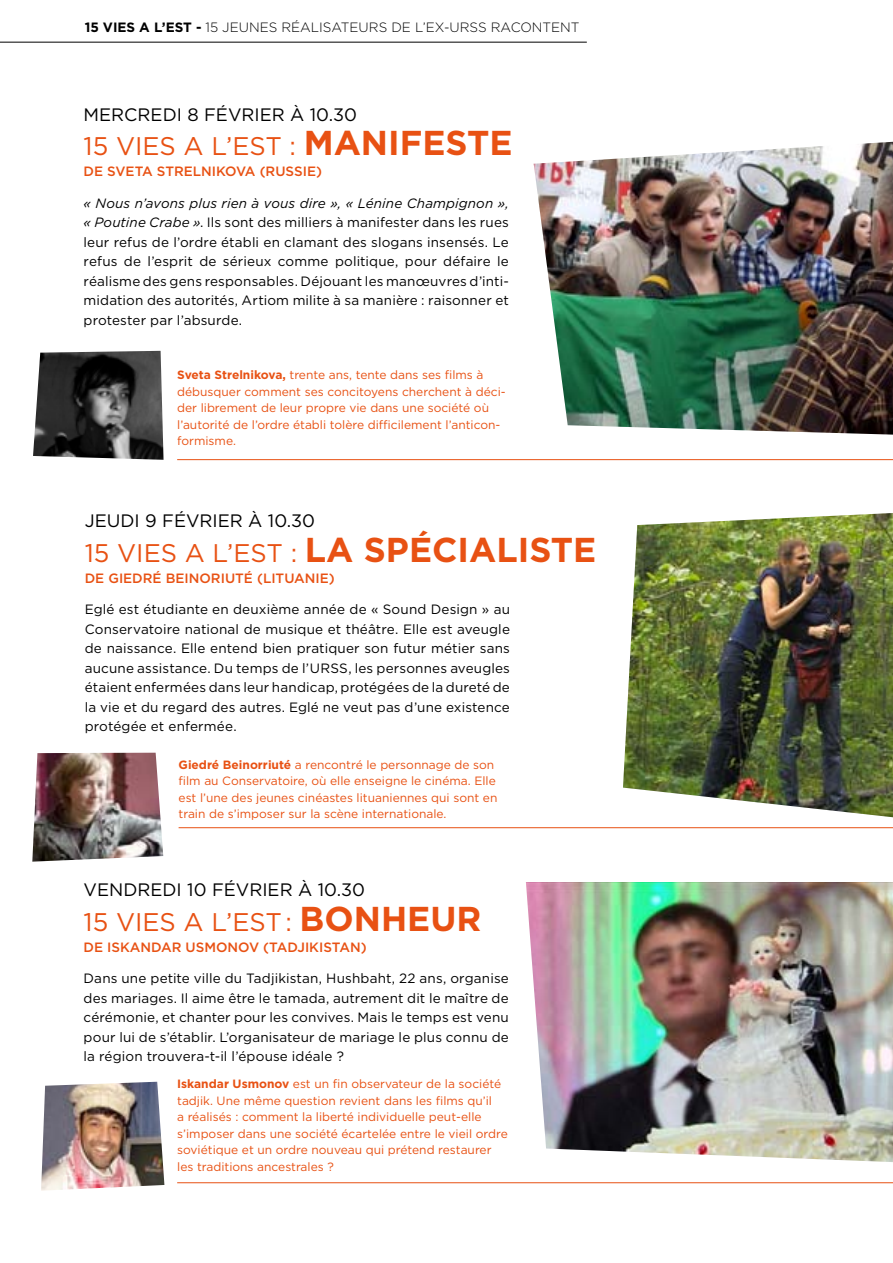
<style>
.page{position:relative;width:893px;height:1263px;background:#fff}
.page>*{position:absolute;margin:0;border:0;box-sizing:border-box;transform-origin:0 0}
.t1{font:25.5px "Gotham";letter-spacing:-.01em;color:#e85113}
.t2{font:18px "Gotham";color:#000}
.t3{font:13.5px/19.5px "Gotham";letter-spacing:.01em;color:#000;text-align:justify}
.t4{font:500 13.5px "Gotham";color:#e85113}
.t5{font:300 13.5px "Gotham";color:#000}
.t6{font:700 13.5px "Gotham";color:#000}
.t7{font:12px/16.5px "Gotham";color:#e85113}
.s1{font-weight:700}
.s2{font-weight:700;font-size:34.5px}
.s3{font-style:italic}
</style>
<div class="page">
<img style="left:534px;top:142px;width:359px;height:293px">
<hr style="left:177px;top:459px;width:716px;height:1px;background:#e85113">
<hr style="left:179px;top:827px;width:714px;height:1px;background:#e85113">
<hr style="left:0;top:42px;width:587px;height:1px;background:#000">
<img style="left:33px;top:351px;width:131px;height:109px">
<img style="left:32px;top:753px;width:131px;height:109px">
<img style="left:623px;top:513px;width:270px;height:304px">
<hr style="left:177px;top:1182px;width:716px;height:1px;background:#e85113">
<img style="left:41px;top:1082px;width:123px;height:109px">
<img style="left:526px;top:882px;width:367px;height:280px">
<p class="t6" style="left:85px;top:18px;width:28px">15 VIES</p>
<p class="t6" style="left:139px;top:18px;width:36px">A L’EST</p>
<p class="t5" style="left:196px;top:19px;width:264px"><span class="s1">-</span> 15 JEUNES RÉALISATEURS DE L’EX-URSS</p>
<p class="t5" style="left:491px;top:19px;width:90px">RACONTENT</p>
<h2 class="t2" style="left:84px;top:103px;width:275px">M ercredi 8 février à 10.30</h2>
<h1 class="t1" style="left:84px;top:130px;width:430px">15 VIES A L’EST : <span class="s2">Manifeste</span></h1>
<p class="t4" style="left:84px;top:163px;width:240px">DE SVETA STRELNIKOVA (RUSS IE)</p>
<p class="t3" style="left:84px;top:193px;width:427px"><span class="s3">« Nous n’avons plus rien à vous dire », « Lénine Champignon », « Poutine Crabe »</span>. I ls sont des milliers à manifester dans les rues leur refus de l’ordre établi en clamant des slogans insensés. Le refus de l’esprit de sérieux comme politique, pour défaire le réalisme des gens responsables. Déjouant les manœuvres d’inti&shy;midation des autorités, Artiom milite à sa manière : raisonner et protester par l’absurde.</p>
<p class="t7" style="left:177px;top:367px;width:330px"><span class="s1">Sveta Strelnikova,</span> trente ans, tente dans ses films à débusquer comment ses concitoyens cherchent à déci&shy;der librement de leur propre vie dans une société où l’autorité de l’ordre établi tolère difficilement l’anticon&shy;formisme.</p>
<h2 class="t2" style="left:85px;top:509px;width:232px">Jeudi 9 février à 10.30</h2>
<h1 class="t1" style="left:85px;top:536px;width:513px">15 VIES A L’EST : <span class="s2">La spécialiste</span></h1>
<p class="t4" style="left:85px;top:569px;width:252px">DE GIEDRÉ BEINORIUTÉ (LITUANIE)</p>
<p class="t3" style="left:85px;top:599px;width:427px">Eglé est étudiante en deuxième année de « Sound Design » au Conservatoire national de musique et théâtre. Elle est aveugle de naissance. Elle entend bien pratiquer son futur métier sans aucune assistance. Du temps de l’URSS, les personnes aveugles étaient enfermées dans leur handicap, protégées de la dureté de la vie et du regard des autres. Eglé ne veut pas d’une existence protégée et enfermée.</p>
<p class="t7" style="left:179px;top:756px;width:320px"><span class="s1">Giedré Beinorriuté</span> a rencontré le personnage de son film au Conservatoire, où elle enseigne le cinéma. Elle est l’une des jeunes cinéastes lituaniennes qui sont en train de s’imposer sur la scène internationale.</p>
<h2 class="t2" style="left:84px;top:878px;width:283px">Vendredi 10 février à 10.30</h2>
<h1 class="t1" style="left:84px;top:905px;width:399px">15 VIES A L’EST : <span class="s2">Bonh eur</span></h1>
<p class="t4" style="left:84px;top:938px;width:285px">DE ISKANDAR USMONOV (TADJIKISTAN)</p>
<p class="t3" style="left:84px;top:968px;width:427px">Dans une petite ville du Tadjikistan, H ushbaht, 22 ans, organise des mariages. I l aime être le tamada, autrement dit le maître de cérémonie, et chanter pour les convives. Mais le temps est venu pour lui de s’établir. L’organisateur de mariage le plus connu de la région trouvera-t-il l’épouse idéale ?</p>
<p class="t7" style="left:177px;top:1075px;width:332px"><span class="s1">Iskandar Usmonov</span> est un fin observateur de la société tadjik. U ne même question revient dans les films qu’il<br>a réalisés : comment la liberté individuelle peut-elle s’imposer dans une société écartelée entre le vieil ordre soviétique et un ordre nouveau qui prétend restaurer les traditions ancestrales ?</p>
</div>
